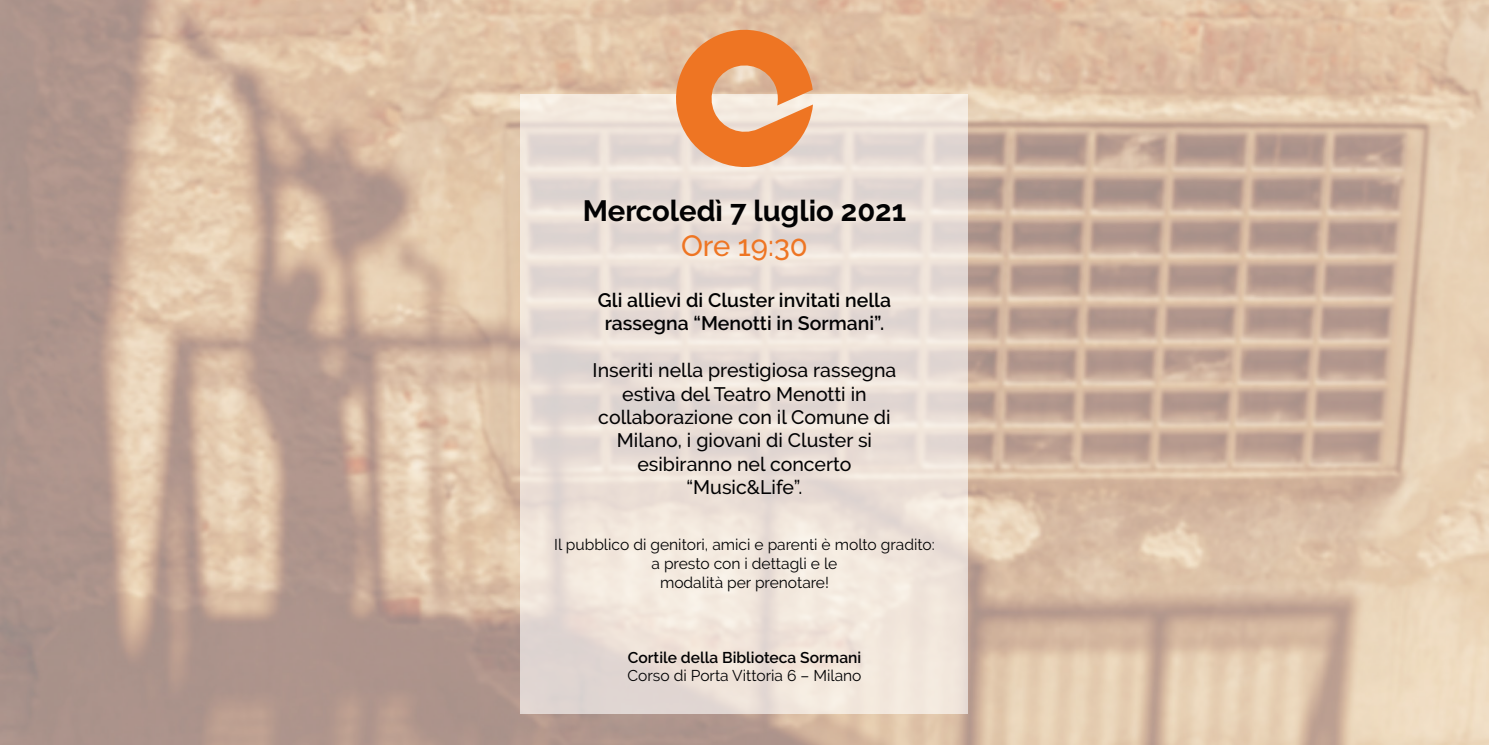
<style>
.page{position:relative;width:1489px;height:745px;background:#fff}
.page>*{position:absolute;margin:0;border:0;box-sizing:border-box;transform-origin:0 0}
.t1{font:700 29.22px "Raleway";color:#020203}
.t2{font:500 29.22px "Raleway";letter-spacing:-.005em;color:#ee7523}
.t3{font:500 19.43px/23.4px "Raleway";color:#020203;text-align:center}
.t4{font:600 19.43px/23.4px "Raleway";color:#020203;text-align:center}
.t5{font:15.58px/18.7px "Raleway";color:#020203;text-align:center}
.t6{font:600 15.58px "Raleway";color:#020203}
</style>
<div class="page">
<svg style="left:520px;top:94px;width:448px;height:619px;background:#eae0d8"></svg>
<svg style="left:674px;top:20px;width:139px;height:156px;background:#eba574"></svg>
<h1 class="t1" style="left:582px;top:194px;width:325px">Mercoledì 7 luglio 2021</h1>
<h1 class="t2" style="left:681px;top:228px;width:128px">Ore 19:30</h1>
<p class="t4" style="left:598px;top:288px;width:295px">Gli allievi di Cluster invitati nella rassegna “Menotti in Sormani”.</p>
<p class="t3" style="left:592px;top:358px;width:305px">Inseriti nella prestigiosa rassegna estiva del Teatro Menotti in collaborazione con il Comune di<br>Milano, i giovani di Cluster si esibiranno nel concerto “Music&amp;Life”.</p>
<p class="t5" style="left:554px;top:535px;width:382px">Il pubblico di genitori, amici e parenti è molto gradito: a presto con i dettagli e le<br>modalità per prenotare!</p>
<p class="t6" style="left:627px;top:647px;width:235px">Cortile della Biblioteca Sormani</p>
<p class="t5" style="left:627px;top:666px;width:236px">Corso di Porta Vittoria 6 – Milano</p>
</div>
